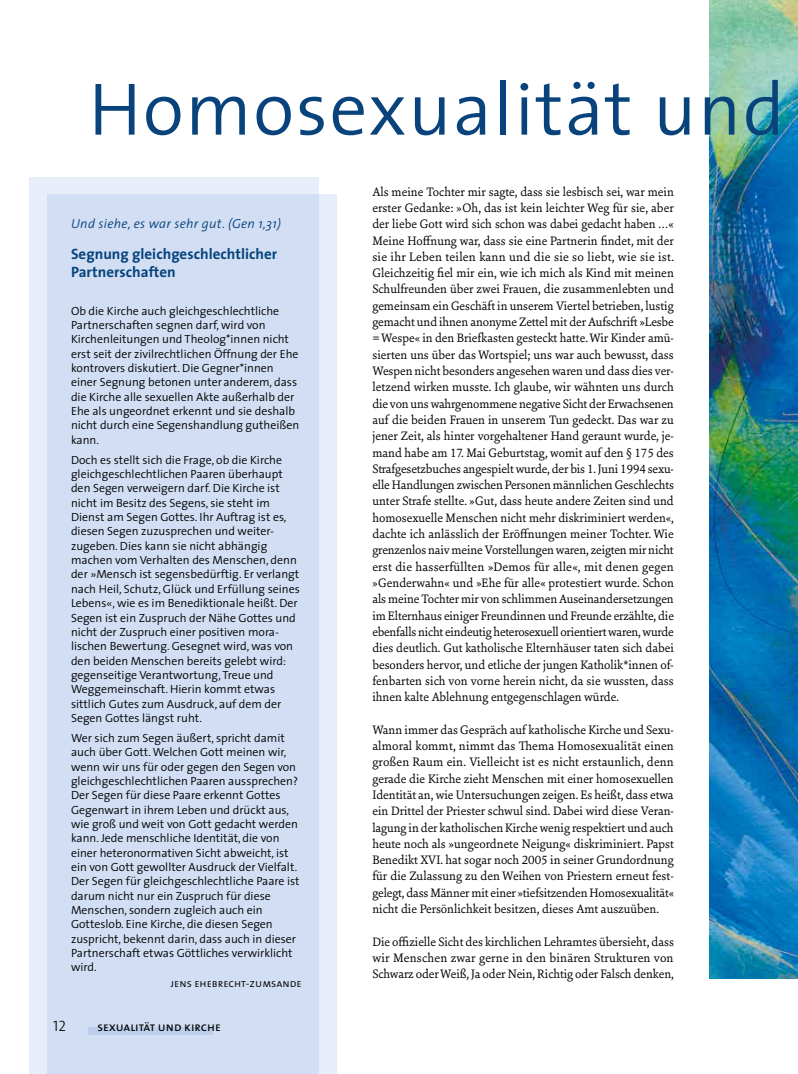
<style>
.page{position:relative;width:798px;height:1074px;background:#fff}
.page>*{position:absolute;margin:0;border:0;box-sizing:border-box;transform-origin:0 0}
._2013_kasten_flatter{font:300 75px "The Sans";letter-spacing:.02em;color:#08437c}
._2013_kasten_head{font:700 15px/18.1px "The Sans";color:#08437c}
.t1{font:15px "The Sans Light Caps";color:#000}
._2013_fliesstext{font:13.12px/16.2px "Sina Nova";color:#000;text-align:justify}
._2013_fliesstext-2{font:italic 300 13.12px "The Sans";letter-spacing:.02em;color:#08437c}
.t2{font:12.5px "The Sans Caps";color:#000}
._2013_kasten_flatter-2{font:300 11.88px/14.4px "The Sans";color:#000}
._2013_Autor_ALLES_KL{font:11.25px "The Sans Semi Light Caps";color:#000}
</style>
<div class="page">
<div style="left:30px;top:177px;width:289px;height:897px;background:#e7eef9"></div>
<div style="left:47px;top:195px;width:290px;height:879px;background:#d1def3"></div>
<img style="left:709px;top:0;width:88px;height:978px">
<p class="_2013_kasten_flatter" style="left:89px;top:47px;width:697px">Homosexualität und</p>
<p class="_2013_fliesstext-2" style="left:71px;top:213px;width:211px">Und siehe, es war sehr gut. (Gen 1,31)</p>
<p class="_2013_kasten_head" style="left:71px;top:245px;width:207px">Segnung gleichgeschlechtlicher<br>Partnerschaften</p>
<p class="_2013_kasten_flatter-2" style="left:71px;top:303px;width:229px">Ob die Kirche auch gleichgeschlechtliche Partnerschaften segnen darf, wird von Kirchenleitungen und Theolog*innen nicht erst seit der zivilrechtlichen Öffnung der Ehe kontrovers diskutiert. Die Gegner*innen einer Segnung betonen unteranderem, dass die Kirche alle sexuellen Akte außerhalb der Ehe als ungeordnet erkennt und sie deshalb nicht durch eine Segenshandlung gutheißen kann.</p>
<p class="_2013_kasten_flatter-2" style="left:71px;top:452px;width:230px">Doch es stellt sich die Frage, ob die Kirche gleichgeschlechtlichen Paaren überhaupt den Segen verweigern darf. Die Kirche ist nicht im Besitz des Segens, sie steht im Dienst am Segen Gottes. Ihr Auftrag ist es, diesen Segen zuzusprechen und weiter&shy;zugeben. Dies kann sie nicht abhängig machen vom Verhalten des Menschen, denn der »Mensch ist segensbedürftig. Er verlangt nach Heil, Schutz, Glück und Erfüllung seines Lebens«, wie es im Benediktionale heißt. Der Segen ist ein Zuspruch der Nähe Gottes und nicht der Zuspruch einer positiven mora&shy;lischen Bewertung. Gesegnet wird, was von den beiden Menschen bereits gelebt wird: gegenseitige Verantwortung, Treue und Weggemeinschaft. Hierin kommt etwas sittlich Gutes zum Ausdruck, auf dem der Segen Gottes längst ruht.</p>
<p class="_2013_kasten_flatter-2" style="left:71px;top:730px;width:230px">Wer sich zum Segen äußert, spricht damit auch über Gott. Welchen Gott meinen wir, wenn wir uns für oder gegen den Segen von gleichgeschlechtlichen Paaren aussprechen?<br>Der Segen für diese Paare erkennt Gottes Gegenwart in ihrem Leben und drückt aus, wie groß und weit von Gott gedacht werden kann. Jede menschliche Identität, die von einer heteronormativen Sicht abweicht, ist ein von Gott gewollter Ausdruck der Vielfalt.<br>Der Segen für gleichgeschlechtliche Paare ist darum nicht nur ein Zuspruch für diese Menschen, sondern zugleich auch ein Gotteslob. Eine Kirche, die diesen Segen zuspricht, bekennt darin, dass auch in dieser Partnerschaft etwas Göttliches verwirklicht wird.</p>
<p class="_2013_Autor_ALLES_KL" style="left:170px;top:973px;width:132px">jens ehebrecht-zumsande</p>
<p class="t1" style="left:53px;top:1013px;width:14px">12</p>
<p class="t2" style="left:97px;top:1016px;width:125px">sexualität und kirche</p>
<p class="_2013_fliesstext" style="left:372px;top:183px;width:303px">Als meine Tochter mir sagte, dass sie lesbisch sei, war mein erster Gedanke: »Oh, das ist kein leichter Weg für sie, aber der liebe Gott wird sich schon was dabei gedacht haben …« Meine Hoffnung war, dass sie eine Partnerin findet, mit der sie ihr Leben teilen kann und die sie so liebt, wie sie ist.<br>Gleichzeitig fiel mir ein, wie ich mich als Kind mit meinen Schulfreunden über zwei Frauen, die zusammenlebten und gemeinsam ein Geschäft in unserem Viertel betrieben, lustig gemacht und ihnen anonyme Zettel mit der Aufschrift »Lesbe = Wespe« in den Briefkasten gesteckt hatte. Wir Kinder amü&shy;sierten uns über das Wortspiel; uns war auch bewusst, dass Wespen nicht besonders angesehen waren und dass dies ver&shy;letzend wirken musste. Ich glaube, wir wähnten uns durch die von uns wahrgenommene negative Sicht der Erwachsenen auf die beiden Frauen in unserem Tun gedeckt. Das war zu jener Zeit, als hinter vorgehaltener Hand geraunt wurde, je&shy;mand habe am 17. Mai Geburtstag, womit auf den § 175 des Strafgesetzbuches angespielt wurde, der bis 1. Juni 1994 sexu&shy;elle Handlungen zwischen Personen männlichen Geschlechts unter Strafe stellte. »Gut, dass heute andere Zeiten sind und homosexuelle Menschen nicht mehr diskriminiert werden«, dachte ich anlässlich der Eröffnungen meiner Tochter. Wie grenzenlos naiv meine Vorstellungen waren, zeigten mir nicht erst die hasserfüllten »Demos für alle«, mit denen gegen »Genderwahn« und »Ehe für alle« protestiert wurde. Schon als meine Tochter mir von schlimmen Auseinandersetzungen im Elternhaus einiger Freundinnen und Freunde erzählte, die ebenfalls nicht eindeutig heterosexuell orientiert waren, wurde dies deutlich. Gut katholische Elternhäuser taten sich dabei besonders hervor, und etliche der jungen Katholik*innen of&shy;fenbarten sich von vorne herein nicht, da sie wussten, dass ihnen kalte Ablehnung entgegenschlagen würde.</p>
<p class="_2013_fliesstext" style="left:372px;top:721px;width:303px">Wann immer das Gespräch auf katholische Kirche und Sexu&shy;almoral kommt, nimmt das Thema Homosexualität einen großen Raum ein. Vielleicht ist es nicht erstaunlich, denn gerade die Kirche zieht Menschen mit einer homosexuellen Identität an, wie Untersuchungen zeigen. Es heißt, dass etwa ein Drittel der Priester schwul sind. Dabei wird diese Veran&shy;lagung in der katholischen Kirche wenig respektiert und auch heute noch als »ungeordnete Neigung« diskriminiert. Papst Benedikt XVI. hat sogar noch 2005 in seiner Grundordnung für die Zulassung zu den Weihen von Priestern erneut fest&shy;gelegt, dass Männer mit einer »tiefsitzenden Homosexualität« nicht die Persönlichkeit besitzen, dieses Amt auszuüben.</p>
<p class="_2013_fliesstext" style="left:372px;top:933px;width:303px">Die offizielle Sicht des kirchlichen Lehramtes übersieht, dass wir Menschen zwar gerne in den binären Strukturen von Schwarz oder Weiß, Ja oder Nein, Richtig oder Falsch denken,</p>
</div>
